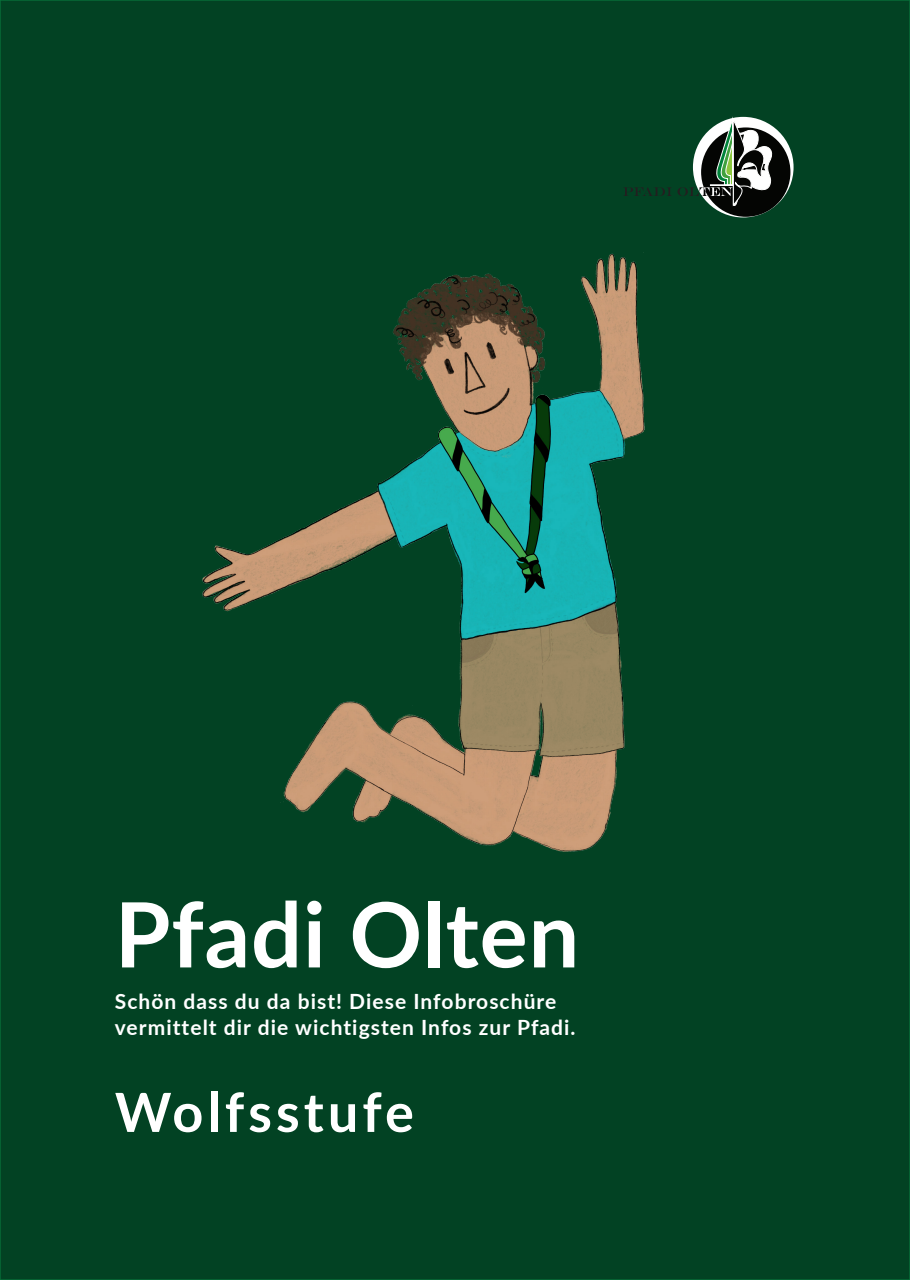
<style>
.page{position:relative;width:910px;height:1280px;background:#024223}
.page>*{position:absolute;margin:0;border:0;box-sizing:border-box;transform-origin:0 0}
.Titel{font:700 90px "Lato";letter-spacing:.01em;color:#fff}
.Untertitel{font:700 54px "Lato";letter-spacing:.075em;color:#fff}
.Absatztitel{font:700 21px/25.2px "Lato";letter-spacing:.05em;color:#fff}
</style>
<div class="page">
<img style="left:202px;top:252px;width:443px;height:600px">
<svg style="left:693px;top:117px;width:101px;height:100px"></svg>
<div style="left:701px;top:127px;width:89px;height:90px;background:#040503;border-radius:50%"></div>
<svg style="left:624px;top:119px;width:151px;height:88px"></svg>
<p class="Titel" style="left:115px;top:868px;width:466px">Pfadi Olten</p>
<p class="Absatztitel" style="left:115px;top:988px;width:462px">Schön dass du da bist! Diese Infobroschüre vermittelt dir die wichtigsten Infos zur Pfadi.</p>
<p class="Untertitel" style="left:115px;top:1072px;width:301px">Wolfsstufe</p>
</div>
